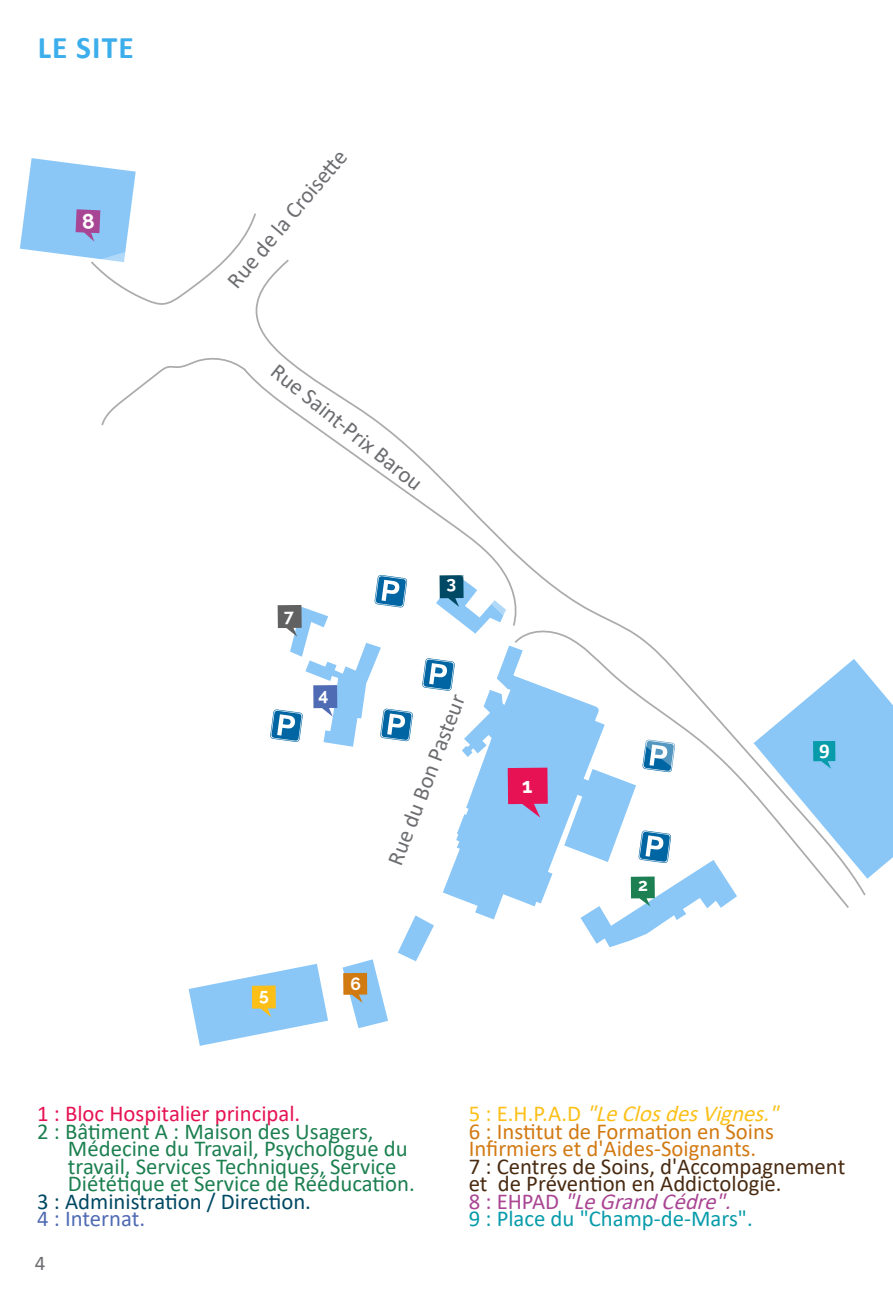
<style>
.page{position:relative;width:893px;height:1290px;background:#fff}
.page>*{position:absolute;margin:0;border:0;box-sizing:border-box;transform-origin:0 0}
.t1{font:700 31.5px "Calibri";letter-spacing:.04em;color:#3caeeb}
.t2{font:22.75px/17.5px "Calibri";color:#1d8051}
.t3{font:22.75px/17.5px "Calibri";color:#492b12}
.t4{font:22.75px/17.5px "Calibri";color:#d27a13}
.t5{font:22.75px "Calibri";color:#6c6d70}
.t6{font:italic 22.75px "Calibri";color:#fcc018}
.t7{font:22.75px "Calibri";color:#e61353}
.t8{font:22.75px "Calibri";color:#004964}
.t9{font:22.75px "Calibri";color:#089cab}
.t10{font:italic 22.75px "Calibri";color:#a94593}
.t11{font:22.75px "Calibri";color:#4f6bb3}
.t12{font:21px "Calibri";color:#6c6d70}
.t13{font:700 21px "Calibri";color:#fff}
.s1{font-style:normal}
</style>
<div class="page">
<svg style="left:398px;top:915px;width:36px;height:46px"></svg>
<svg style="left:255px;top:259px;width:611px;height:638px"></svg>
<svg style="left:101px;top:358px;width:147px;height:68px"></svg>
<svg style="left:754px;top:659px;width:139px;height:220px"></svg>
<svg style="left:508px;top:767px;width:40px;height:50px;background:#cf3e7b"></svg>
<svg style="left:436px;top:575px;width:70px;height:59px"></svg>
<svg style="left:189px;top:964px;width:139px;height:82px"></svg>
<svg style="left:342px;top:959px;width:46px;height:69px"></svg>
<svg style="left:270px;top:575px;width:143px;height:172px"></svg>
<svg style="left:20px;top:158px;width:237px;height:147px"></svg>
<svg style="left:580px;top:830px;width:157px;height:117px"></svg>
<p class="t1" style="left:38px;top:26px;width:98px">LE SITE</p>
<p class="t5" style="left:219px;top:275px;width:174px;rotate:-50deg">Rue de la Croisett e</p>
<p class="t5" style="left:284px;top:356px;width:189px;rotate:39deg">Rue Saint-Prix Barou</p>
<p class="t5" style="left:379px;top:858px;width:182px;rotate:-69deg">Rue du Bon Pasteur</p>
<p class="t13" style="left:819px;top:736px;width:12px">9</p>
<p class="t7" style="left:37px;top:1097px;width:265px">1 : Bloc Hospitalier principal.</p>
<p class="t2" style="left:68px;top:1121px;width:348px;text-indent:-31px">2 : Bâtiment A : Maison des Usagers, Médecine du Travail, Psychologue du travail, Services Techniques, Service Diététique et Service de Rééducation.</p>
<p class="t8" style="left:37px;top:1185px;width:275px">3 : Administration / Direction.</p>
<p class="t11" style="left:37px;top:1202px;width:109px">4 : Internat.</p>
<p class="t12" style="left:35px;top:1248px;width:12px">4</p>
<p class="t6" style="left:469px;top:1097px;width:318px"><span class="s1">5 : E . H . P. A . D</span> "LeClosdesVignes."</p>
<p class="t4" style="left:469px;top:1121px;width:307px">6 : Institut de Formation en Soins<br>Infirmiers et d'Aides-Soignants.</p>
<p class="t3" style="left:469px;top:1156px;width:378px">7 : Centres de Soins, d'Accompagnement et de Prévention en Addictologie.</p>
<p class="t10" style="left:469px;top:1185px;width:271px"><span class="s1">8 : E H PA D</span> "LeGrandCédre".</p>
<p class="t9" style="left:469px;top:1202px;width:285px">9 : Place du "Champ-de-Mars".</p>
</div>
